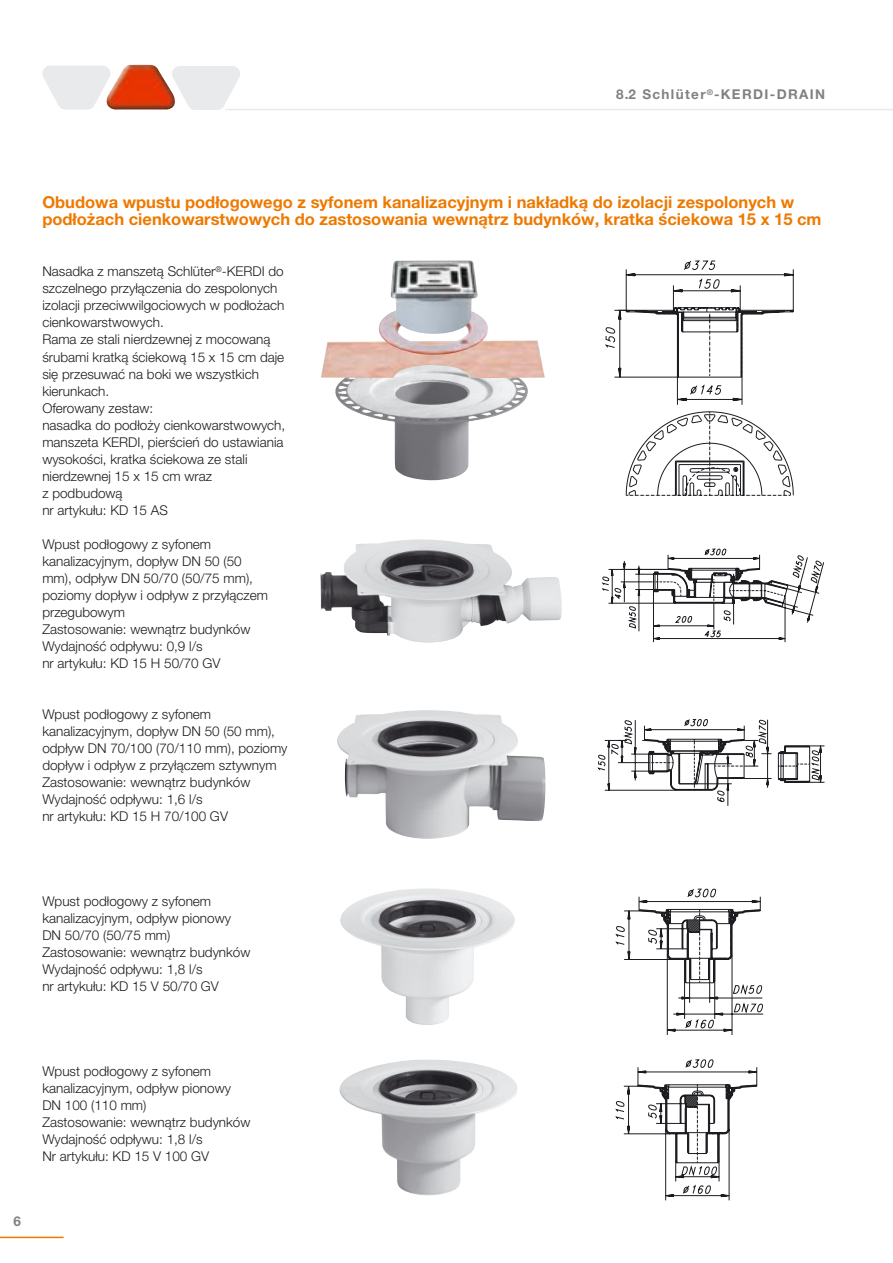
<style>
.page{position:relative;width:893px;height:1263px;background:#fff}
.page>*{position:absolute;margin:0;border:0;box-sizing:border-box;transform-origin:0 0}
.t1{font:700 16.5px/17px "Helvetica Neue LT Pro";color:#ee7900}
.t2{font:300 13.5px/17px "Helvetica Neue LT Pro";color:#1b1c20}
.t3{font:700 13.5px "Helvetica Neue LT Pro";letter-spacing:.1em;color:#818084}
</style>
<div class="page">
<hr style="left:225px;top:109px;width:667px;height:1px;background:#e9eaeb">
<svg style="left:42px;top:65px;width:198px;height:45px"></svg>
<hr style="left:0;top:1237px;width:64px;height:1px;background:#ee7900">
<img style="left:335px;top:378px;width:193px;height:103px">
<img style="left:321px;top:340px;width:224px;height:38px">
<img style="left:378px;top:312px;width:110px;height:44px">
<img style="left:391px;top:260px;width:87px;height:75px">
<svg style="left:605px;top:260px;width:189px;height:236px"></svg>
<img style="left:320px;top:539px;width:242px;height:104px">
<img style="left:337px;top:710px;width:208px;height:129px">
<img style="left:340px;top:888px;width:175px;height:137px">
<img style="left:339px;top:1060px;width:178px;height:136px">
<svg style="left:602px;top:549px;width:222px;height:94px"></svg>
<svg style="left:810px;top:745px;width:14px;height:38px"></svg>
<svg style="left:597px;top:719px;width:213px;height:170px"></svg>
<svg style="left:615px;top:889px;width:148px;height:146px"></svg>
<svg style="left:615px;top:1059px;width:143px;height:142px"></svg>
<p class="t3" style="left:616px;top:89px;width:210px">8.2 Schlüter<sup>®</sup>-KERDI-DRAIN</p>
<p class="t1" style="left:42px;top:195px;width:780px">Obudowa wpustu podłogowego z syfonem kanalizacyjnym i nakładką do izolacji zespolonych w podłożach cienkowarstwowych do zastosowania wewnątrz budynków, kratka ściekowa 15 x 15 cm</p>
<p class="t2" style="left:42px;top:264px;width:244px">Nasadka z manszetą Schlüter<sup>®</sup>-KERDI do szczelnego przyłączenia do zespolonych izolacji przeciwwilgociowych w podłożach cienkowarstwowych.<br>Rama ze stali nierdzewnej z mocowaną śrubami kratką ściekową 15 x 15 cm daje się przesuwać na boki we wszystkich kierunkach.<br>Oferowany zestaw:<br>nasadka do podłoży cienkowarstwowych, manszeta KERDI, pierścień do ustawiania wysokości, kratka ściekowa ze stali nierdzewnej 15 x 15 cm wraz<br>z podbudową<br>nr artykułu: KD 15 AS</p>
<p class="t2" style="left:42px;top:536px;width:227px">Wpust podłogowy z syfonem kanalizacyjnym, dopływ DN 50 (50 mm), odpływ DN 50/70 (50/75 mm), poziomy dopływ i odpływ z przyłączem przegubowym<br>Zastosowanie: wewnątrz budynków<br>Wydajność odpływu: 0,9 l/s<br>nr artykułu: KD 15 H 50/70 GV</p>
<p class="t2" style="left:42px;top:707px;width:247px">Wpust podłogowy z syfonem kanalizacyjnym, dopływ DN 50 (50 mm), odpływ DN 70/100 (70/110 mm), poziomy dopływ i odpływ z przyłączem sztywnym<br>Zastosowanie: wewnątrz budynków<br>Wydajność odpływu: 1,6 l/s<br>nr artykułu: KD 15 H 70/100 GV</p>
<p class="t2" style="left:42px;top:894px;width:210px">Wpust podłogowy z syfonem kanalizacyjnym, odpływ pionowy<br>DN 50/70 (50/75 mm)<br>Zastosowanie: wewnątrz budynków<br>Wydajność odpływu: 1,8 l/s<br>nr artykułu: KD 15 V 50/70 GV</p>
<p class="t3" style="left:14px;top:1216px;width:9px">6</p>
<p class="t2" style="left:42px;top:1064px;width:210px">Wpust podłogowy z syfonem kanalizacyjnym, odpływ pionowy<br>DN 100 (110 mm)<br>Zastosowanie: wewnątrz budynków<br>Wydajność odpływu: 1,8 l/s<br>Nr artykułu: KD 15 V 100 GV</p>
</div>
